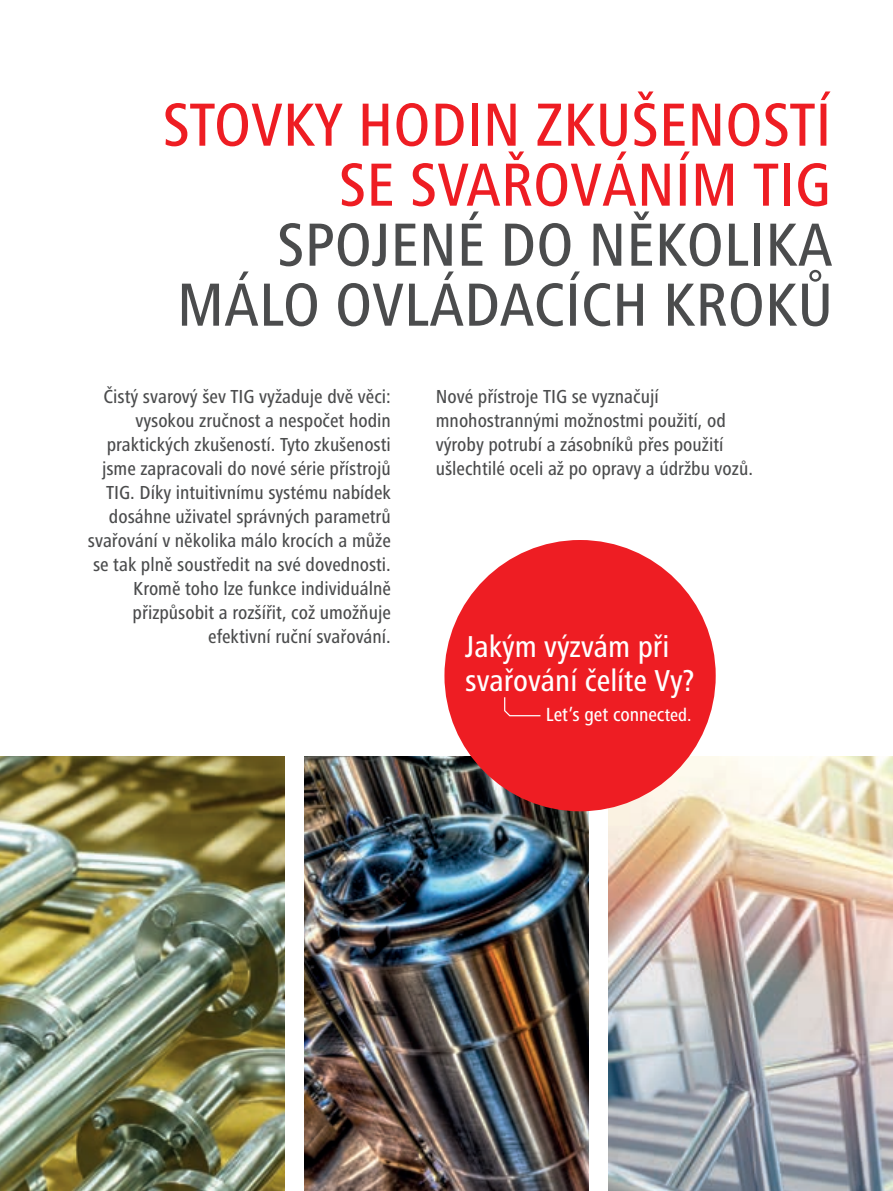
<style>
.page{position:relative;width:893px;height:1191px;background:#fff}
.page>*{position:absolute;margin:0;border:0;box-sizing:border-box;transform-origin:0 0}
.t1{font:500 condensed 63px/60px "Frutiger Next LTW1 G";color:#ee1d23;text-align:right}
.t2{font:500 condensed 63px/60px "Frutiger Next LTW1 G";color:#4b4c4d;text-align:right}
.t3{font:500 condensed 31.35px/33.9px "Frutiger Next LTW1 G";color:#fff}
.t4{font:500 condensed 19.65px "Frutiger Next LTW1 G";letter-spacing:-.005em;color:#fff}
.t5{font:500 condensed 19.5px/24px "Frutiger Next LTW1 G";color:#4b4c4d;text-align:right}
.s1{font-size:18.45px}
</style>
<div class="page">
<img style="left:0;top:756px;width:285px;height:435px">
<img style="left:304px;top:756px;width:285px;height:435px">
<img style="left:608px;top:756px;width:285px;height:435px">
<div style="left:444px;top:540px;width:272px;height:271px;background:#ee1d23;border-radius:50%"></div>
<svg style="left:504px;top:697px;width:37px;height:20px"></svg>
<h1 class="t1" style="left:162px;top:95px;width:670px">STOVKY HODIN ZKUŠENOSTÍ<br>SE SVAŘOVÁNÍM TIG</h1>
<h1 class="t2" style="left:177px;top:215px;width:658px">SPOJENÉ DO NĚKOLIKA<br>MÁLO OVLÁDACÍCH KROKŮ</h1>
<p class="t5" style="left:88px;top:385px;width:304px">Čistý svarový šev TIG vyžaduje dvě věci: vysokou zručnost a nespočet hodin praktických zkušeností. Tyto zkušenosti jsme zapracovali do nové série přístrojů TIG. Díky intuitivnímu systému nabídek dosáhne uživatel správných parametrů svařování v několika málo krocích a může se tak plně soustředit na své dovednosti.<br>Kromě toho lze funkce individuálně přizpůsobit a rozšířit, což umožňuje efektivní ruční svařování.</p>
<p class="t5" style="left:436px;top:385px;width:319px;text-align:left">Nové přístroje TIG se vyznačují mnohostrannými možnostmi použití, od výroby potrubí a zásobníků přes použití ušlechtilé oceli až po opravy a údržbu vozů.</p>
<h2 class="t3" style="left:465px;top:629px;width:231px">Jakým výzvám při svařování čelíte Vy?</h2>
<p class="t4" style="left:546px;top:703px;width:147px">Let’s get connec<span class="s1">ted.</span></p>
</div>
